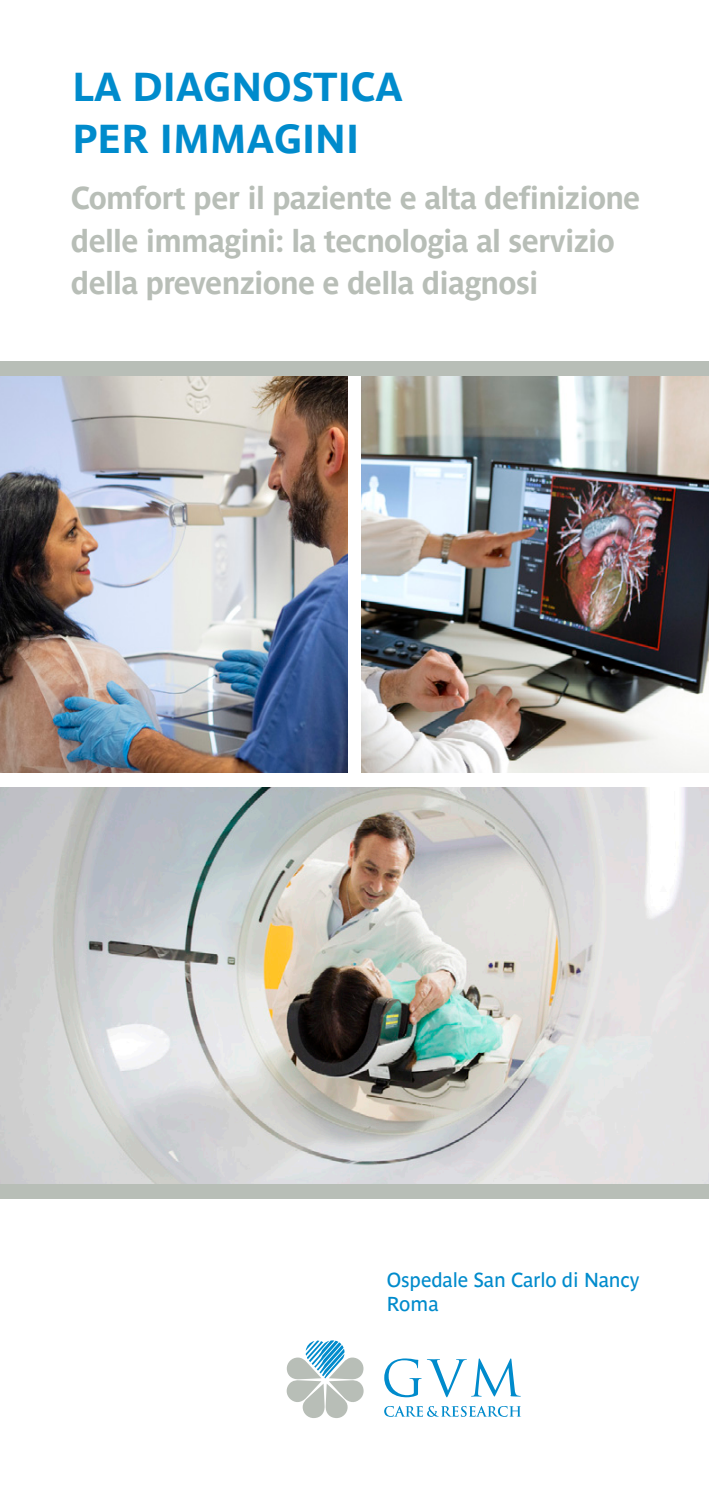
<style>
.page{position:relative;width:709px;height:1489px;background:#fff}
.page>*{position:absolute;margin:0;border:0;box-sizing:border-box;transform-origin:0 0}
.t1{font:700 40px "Parisine Ptf";color:#008bcc}
.t2{font:700 31.25px/42.5px "Parisine Ptf";letter-spacing:-.025em;color:#b8beb7}
.t3{font:20px "Parisine Ptf";letter-spacing:-.01em;color:#008bcc}
</style>
<div class="page">
<svg style="left:384px;top:1358px;width:37px;height:39px"></svg>
<svg style="left:427px;top:1358px;width:94px;height:39px"></svg>
<svg style="left:286px;top:1340px;width:78px;height:77px"></svg>
<svg style="left:384px;top:1406px;width:137px;height:10px"></svg>
<img style="left:0;top:787px;width:709px;height:396px">
<img style="left:361px;top:376px;width:348px;height:396px">
<img style="left:0;top:376px;width:347px;height:396px">
<div style="left:0;top:361px;width:709px;height:15px;background:#b8beb7"></div>
<div style="left:0;top:1183px;width:709px;height:15px;background:#b8beb7"></div>
<p class="t1" style="left:72px;top:56px;width:332px">LA DIAGNOSTICA</p>
<p class="t1" style="left:72px;top:109px;width:288px">PER IMMAGINI</p>
<p class="t2" style="left:71px;top:174px;width:571px">Comfort per il paziente e alta definizione delle immagini: la tecnologia al servizio</p>
<p class="t2" style="left:71px;top:259px;width:469px">della prevenzione e della diagnosi</p>
<p class="t3" style="left:387px;top:1264px;width:254px">Ospedale San Carlo di Nancy</p>
<p class="t3" style="left:387px;top:1288px;width:53px">Roma</p>
</div>
